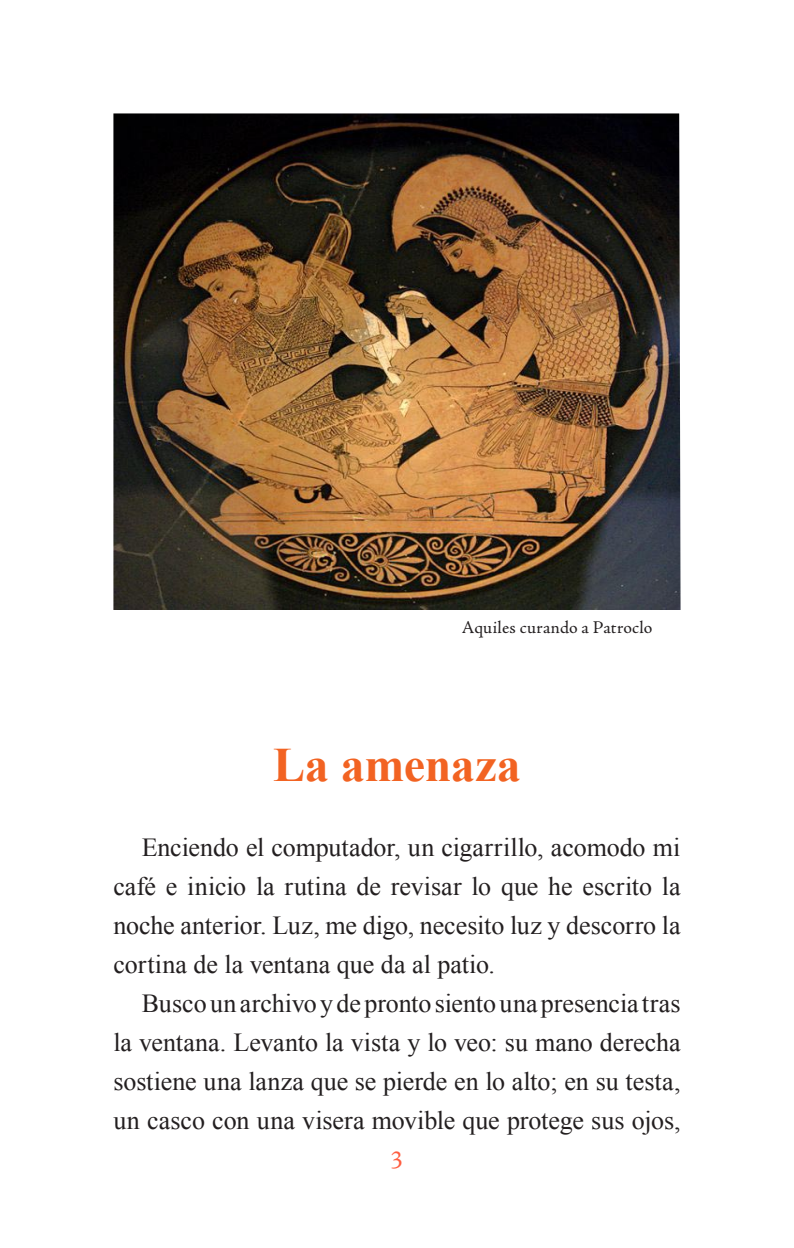
<style>
.page{position:relative;width:794px;height:1248px;background:#fff}
.page>*{position:absolute;margin:0;border:0;box-sizing:border-box;transform-origin:0 0}
.t1{font:700 48px "Times New Roman";letter-spacing:-.01em;color:#f26322}
.t2{font:26px/39px "Times New Roman";color:#231f20;text-align:justify}
.t3{font:26px "Adobe Jenson Pro";color:#ff5d40}
.t4{font:18px "Adobe Jenson Pro";letter-spacing:.01em;color:#231f20}
</style>
<div class="page">
<img style="left:113px;top:113px;width:567px;height:496px">
<p class="t4" style="left:462px;top:617px;width:192px">Aquiles curando a Patroclo</p>
<p class="t1" style="left:273px;top:731px;width:249px">La amenaza</p>
<p class="t2" style="left:113px;top:826px;width:569px;text-indent:28px">Enciendo el computador, un cigarrillo, acomodo mi café e inicio la rutina de revisar lo que he escrito la noche anterior. Luz, me digo, necesito luz y descorro la cortina de la ventana que da al patio.</p>
<p class="t2" style="left:113px;top:982px;width:569px;text-indent:28px">Busco un archivo y de pronto siento una presencia tras la ventana. Levanto la vista y lo veo: su mano derecha sostiene una lanza que se pierde en lo alto; en su testa, un casco con una visera movible que protege sus ojos,</p>
<p class="t3" style="left:390px;top:1144px;width:14px">3</p>
</div>
